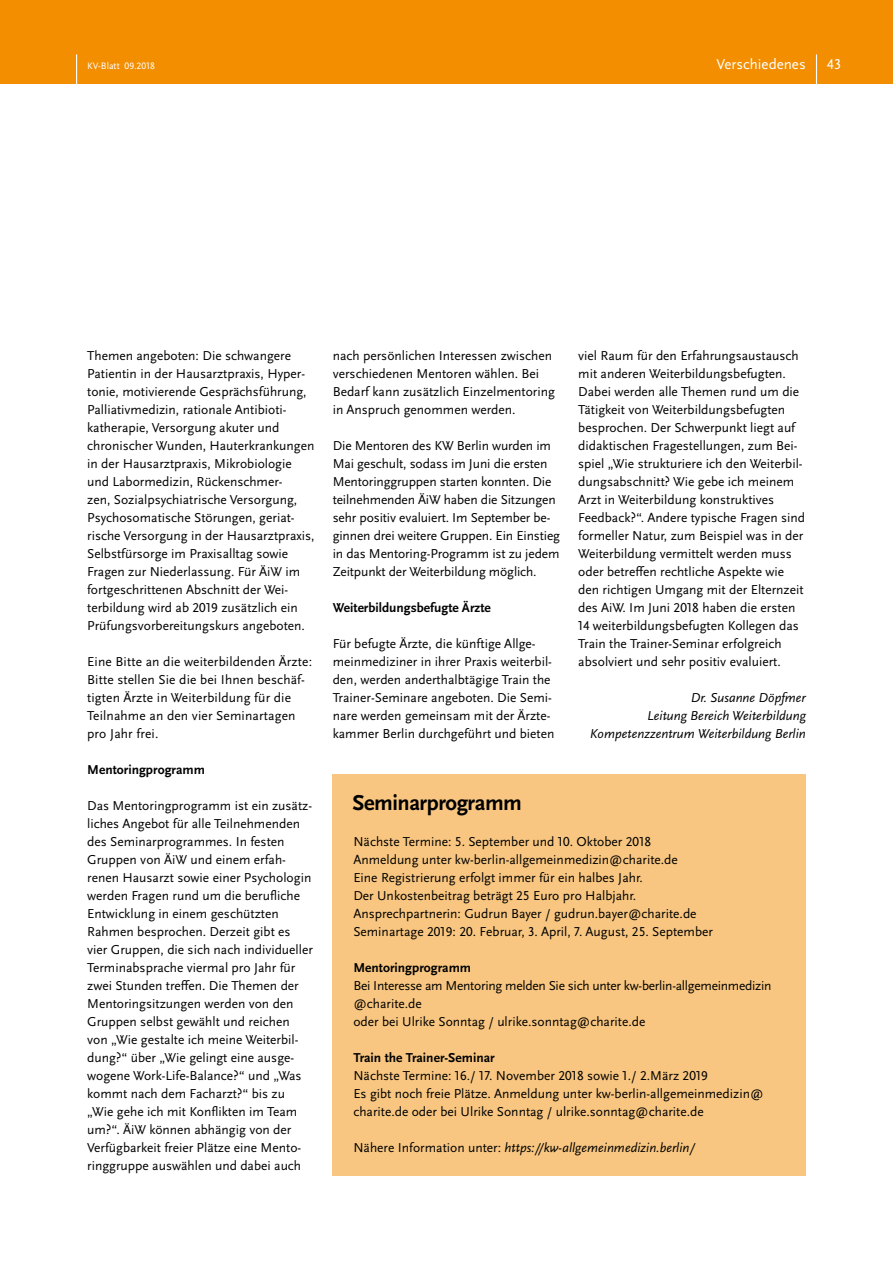
<style>
.page{position:relative;width:893px;height:1263px;background:#fff}
.page>*{position:absolute;margin:0;border:0;box-sizing:border-box;transform-origin:0 0}
.t1{font:700 22.5px "Scala Sans Pro";letter-spacing:-.02em;color:#000}
.t2{font:15px "Scala Sans Pro";color:#fff}
.t3{font:13.5px/18px "Scala Sans Pro";color:#000}
.t4{font:italic 13.5px/18px "Scala Sans Pro";color:#000;text-align:right}
.t5{font:13.5px/18px "Scala Sans Pro";letter-spacing:-.02em;color:#000}
.t6{font:700 13.5px "Scala Sans Pro";color:#000}
.t7{font:9.75px "Scala Sans Pro";color:#fff}
.s1{font-style:normal}
</style>
<div class="page">
<div style="left:0;top:0;width:893px;height:84px;background:#f28e00"></div>
<hr style="left:816px;top:54px;width:1px;height:30px;background:#fff">
<hr style="left:76px;top:54px;width:1px;height:31px;background:#fff">
<div style="left:333px;top:774px;width:473px;height:402px;background:#f8c680"></div>
<p class="t7" style="left:87px;top:60px;width:69px">KV-Blatt 09.2018</p>
<p class="t2" style="left:717px;top:56px;width:91px">Verschiedenes</p>
<p class="t2" style="left:827px;top:56px;width:15px">43</p>
<p class="t3" style="left:87px;top:347px;width:229px">Themen angeboten: Die schwangere Patientin in der Hausarztpraxis, Hyper&shy;tonie, motivierende Gesprächsführung, Palliativmedizin, rationale Antibioti&shy;katherapie, Versorgung akuter und chronischer Wunden, Hauterkrankungen in der Hausarztpraxis, Mikrobiologie und Labormedizin, Rückenschmer-<br>zen, Sozialpsychiatrische Versorgung, Psychosomatische Störungen, geriat&shy;rische Versorgung in der Hausarztpraxis, Selbstfürsorge im Praxisalltag sowie Fragen zur Niederlassung. Für ÄiW im fortgeschrittenen Abschnitt der Wei&shy;terbildung wird ab 2019 zusätzlich ein Prüfungsvorbereitungskurs angeboten.</p>
<p class="t3" style="left:87px;top:653px;width:226px">Eine Bitte an die weiterbildenden Ärzte:<br>Bitte stellen Sie die bei Ihnen beschäf&shy;tigten Ärzte in Weiterbildung für die Teilnahme an den vier Seminartagen pro Jahr frei.</p>
<p class="t6" style="left:87px;top:762px;width:119px">Mentoringprogramm</p>
<p class="t3" style="left:87px;top:797px;width:227px">Das Mentoringprogramm ist ein zusätz&shy;liches Angebot für alle Teilnehmenden des Seminarprogrammes. In festen Gruppen von ÄiW und einem erfah&shy;renen Hausarzt sowie einer Psychologin werden Fragen rund um die berufliche Entwicklung in einem geschützten Rahmen besprochen. Derzeit gibt es vier Gruppen, die sich nach individueller Terminabsprache viermal pro Jahr für zwei Stunden treffen. Die Themen der Mentoringsitzungen werden von den Gruppen selbst gewählt und reichen von „Wie gestalte ich meine Weiterbil&shy;dung?“ über „Wie gelingt eine ausge&shy;wogene Work-Life-Balance?“ und „Was kommt nach dem Facharzt?“ bis zu „Wie gehe ich mit Konflikten im Team um?“. ÄiW können abhängig von der Verfügbarkeit freier Plätze eine Mento&shy;ringgruppe auswählen und dabei auch</p>
<p class="t3" style="left:333px;top:346px;width:224px">nach persönlichen Interessen zwischen verschiedenen Mentoren wählen. Bei Bedarf kann zusätzlich Einzelmentoring in Anspruch genommen werden.</p>
<p class="t3" style="left:333px;top:436px;width:229px">Die Mentoren des KW Berlin wurden im Mai geschult, sodass im Juni die ersten Mentoringgruppen starten konnten. Die teilnehmenden ÄiW haben die Sitzungen sehr positiv evaluiert. Im September be&shy;ginnen drei weitere Gruppen. Ein Einstieg in das Mentoring-Programm ist zu jedem Zeitpunkt der Weiterbildung möglich.</p>
<p class="t6" style="left:333px;top:600px;width:160px">Weiterbildungsbefugte Ärzte</p>
<p class="t3" style="left:333px;top:634px;width:223px">Für befugte Ärzte, die künftige Allge&shy;meinmediziner in ihrer Praxis weiterbil&shy;den, werden anderthalbtägige Train the Trainer-Seminare angeboten. Die Semi&shy;nare werden gemeinsam mit der Ärzte&shy;kammer Berlin durchgeführt und bieten</p>
<p class="t3" style="left:578px;top:346px;width:228px">viel Raum für den Erfahrungsaustausch mit anderen Weiterbildungsbefugten.<br>Dabei werden alle Themen rund um die Tätigkeit von Weiterbildungsbefugten besprochen. Der Schwerpunkt liegt auf didaktischen Fragestellungen, zum Bei&shy;spiel „Wie strukturiere ich den Weiterbil&shy;dungsabschnitt? Wie gebe ich meinem Arzt in Weiterbildung konstruktives Feedback?“. Andere typische Fragen sind formeller Natur, zum Beispiel was in der Weiterbildung vermittelt werden muss oder betreffen rechtliche Aspekte wie den richtigen Umgang mit der Elternzeit des AiW. Im Juni 2018 haben die ersten 14 weiterbildungsbefugten Kollegen das Train the Trainer-Seminar erfolgreich absolviert und sehr positiv evaluiert.</p>
<p class="t4" style="left:590px;top:688px;width:217px">Dr. Susanne Döpfmer<br>Leitung Bereich Weiterbildung<br>Kompetenzzentrum Weiterbildung Berlin</p>
<h1 class="t1" style="left:352px;top:790px;width:171px">Seminarprogramm</h1>
<p class="t3" style="left:353px;top:833px;width:361px">Nächste Termine: 5. September und 10. Oktober 2018<br>Anmeldung unter kw-berlin-allgemeinmedizin@charite.de<br>Eine Registrierung erfolgt immer für ein halbes Jahr.<br>Der Unkostenbeitrag beträgt 25 Euro pro Halbjahr.<br>Ansprechpartnerin: Gudrun Bayer / gudrun.bayer@charite.de Seminartage 2019: 20. Februar, 3. April, 7. August, 25. September</p>
<p class="t6" style="left:353px;top:960px;width:119px">Mentoringprogramm</p>
<p class="t5" style="left:353px;top:977px;width:420px">Bei Interesse am Mentoring melden Sie sich unter kw-berlin-allgemeinmedizin @charite.de<br>oder bei Ulrike Sonntag / ulrike.sonntag@charite.de</p>
<p class="t6" style="left:353px;top:1050px;width:143px">Train the Trainer-Seminar</p>
<p class="t3" style="left:353px;top:1067px;width:412px">Nächste Termine: 16./ 17. November 2018 sowie 1./ 2.März 2019<br>Es gibt noch freie Plätze. Anmeldung unter kw-berlin-allgemeinmedizin@ charite.de oder bei Ulrike Sonntag / ulrike.sonntag@charite.de</p>
<p class="t4" style="left:353px;top:1139px;width:343px"><span class="s1">Nähere Information unter:</span> https://kw-allgemeinmedizin.berlin/</p>
</div>
